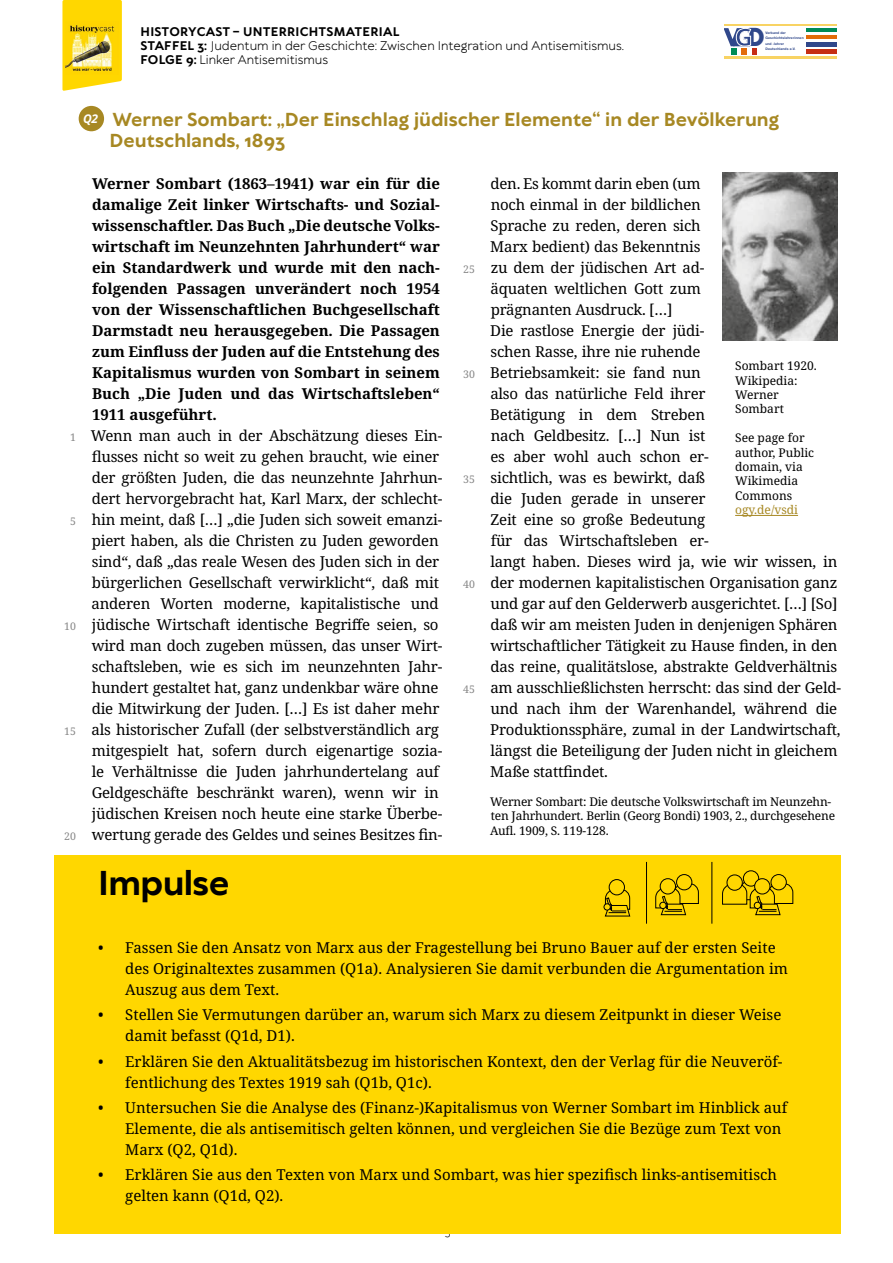
<style>
.page{position:relative;width:893px;height:1263px;background:#fff}
.page>*{position:absolute;margin:0;border:0;box-sizing:border-box;transform-origin:0 0}
.t1{font:700 33px "TT Wellingtons";letter-spacing:-.02em;color:#000}
.t2{font:700 24.15px "Open Sans";color:#30488b}
.t3{font:700 18px/21px "TT Wellingtons";color:#a78823}
.t4{font:15px/21px "Noto Serif";letter-spacing:-.015em;color:#000}
.t5{font:700 15px/21px "Noto Serif";color:#000;text-align:justify}
.t6{font:12px/14.4px "Noto Serif";letter-spacing:-.015em;color:#000}
.t7{font:12px/14.4px "TT Wellingtons";color:#000}
.t8{font:12px "Noto Serif";color:#a78823}
.t9{font:10.5px "Noto Serif";color:#878787}
.t10{font:10.5px "TT Wellingtons";color:#000}
.t11{font:700 3.45px/5.4px "Helvetica Neue";letter-spacing:.025em;color:#30488b}
.s1{font-weight:700}
.s2{font-family:"Futura"}
</style>
<div class="page">
<svg style="left:62px;top:0;width:60px;height:91px;background:#fedc21"></svg>
<img style="left:66px;top:22px;width:53px;height:52px">
<img style="left:806px;top:28px;width:31px;height:4px">
<img style="left:806px;top:35px;width:31px;height:4px">
<img style="left:806px;top:43px;width:31px;height:3px">
<img style="left:806px;top:50px;width:31px;height:3px">
<img style="left:725px;top:24px;width:112px;height:1px">
<img style="left:725px;top:57px;width:112px;height:1px">
<svg style="left:725px;top:28px;width:32px;height:27px"></svg>
<div style="left:79px;top:106px;width:25px;height:25px;background:#a78823;border-radius:50%"></div>
<img style="left:722px;top:173px;width:116px;height:167px">
<hr style="left:735px;top:515px;width:63px;height:1px;background:#a78823">
<div style="left:54px;top:855px;width:786px;height:378px;background:#ffd700"></div>
<div style="left:609px;top:879px;width:16px;height:16px;border:1px solid #000;border-radius:50%"></div>
<svg style="left:604px;top:889px;width:27px;height:28px"></svg>
<div style="left:660px;top:878px;width:16px;height:16px;border:1px solid #000;border-radius:50%"></div>
<div style="left:676px;top:874px;width:16px;height:16px;border:1px solid #000;border-radius:50%"></div>
<svg style="left:655px;top:883px;width:44px;height:32px"></svg>
<div style="left:727px;top:874px;width:16px;height:17px;border:1px solid #000;border-radius:50%"></div>
<div style="left:743px;top:870px;width:16px;height:16px;border:1px solid #000;border-radius:50%"></div>
<hr style="left:646px;top:862px;width:1px;height:62px;background:#000">
<hr style="left:711px;top:862px;width:1px;height:62px;background:#000">
<div style="left:754px;top:878px;width:16px;height:16px;border:1px solid #000;border-radius:50%"></div>
<div style="left:771px;top:874px;width:16px;height:16px;border:1px solid #000;border-radius:50%"></div>
<svg style="left:722px;top:879px;width:72px;height:36px"></svg>
<p class="t7" style="left:141px;top:24px;width:485px"><span class="s1">HISTORYCAST – UNTERRICHTSMATERIAL<br>STAFFEL 3:</span> Judentum in der Geschichte: Zwischen Integration und Antisemitismus.<br><span class="s1">FOLGE 9:</span> Linker Antisemitismus</p>
<h2 class="t2" style="left:735px;top:20px;width:31px">G<span class="s2">D</span></h2>
<p class="t11" style="left:765px;top:30px;width:40px">Verband der<br>Geschichtslehrerinnen und -lehrer<br>Deutschlands e.V.</p>
<p class="t9" style="left:70px;top:430px;width:7px">1</p>
<p class="t9" style="left:70px;top:514px;width:7px">5</p>
<p class="t9" style="left:64px;top:619px;width:13px">10</p>
<p class="t9" style="left:64px;top:724px;width:13px">15</p>
<p class="t9" style="left:64px;top:829px;width:13px">20</p>
<p class="t3" style="left:109px;top:109px;width:671px;text-indent:-26px"><sup>Q2</sup> Werner Sombart: „Der Einschlag jüdischer Elemente“ in der Bevölkerung<br>Deutschlands, 1893</p>
<p class="t5" style="left:92px;top:173px;width:349px">Werner Sombart (1863–1941) war ein für die damalige Zeit linker Wirtschafts- und Sozial&shy;wissenschaftler. Das Buch „Die deutsche Volks&shy;wirtschaft im Neunzehnten Jahrhundert“ war ein Standardwerk und wurde mit den nach&shy;folgenden Passagen unverändert noch 1954 von der Wissenschaftlichen Buchgesellschaft Darmstadt neu herausgegeben. Die Passagen zum Einfluss der Juden auf die Entstehung des Kapitalismus wurden von Sombart in seinem Buch „Die Juden und das Wirtschaftsleben“ 1911 ausgeführt.</p>
<p class="t4" style="left:490px;top:174px;width:352px">den. Es kommt darin eben (um<br>noch einmal in der bildlichen<br>Sprache zu reden, deren sich<br>Marx bedient) das Bekenntnis<br>zu dem der jüdischen Art ad-<br>äquaten weltlichen Gott zum<br>prägnanten Ausdruck. […]<br>Die rastlose Energie der jüdi-<br>schen Rasse, ihre nie ruhende<br>Betriebsamkeit: sie fand nun<br>also das natürliche Feld ihrer<br>Betätigung in dem Streben<br>nach Geldbesitz. […] Nun ist<br>es aber wohl auch schon er-<br>sichtlich, was es bewirkt, daß<br>die Juden gerade in unserer<br>Zeit eine so große Bedeutung<br>für das Wirtschaftsleben er-<br>langt haben. Dieses wird ja, wie wir wissen, in der modernen kapitalistischen Organisation ganz und gar auf den Gelderwerb ausgerichtet. […] [So] daß wir am meisten Juden in denjenigen Sphären wirtschaftlicher Tätigkeit zu Hause finden, in den das reine, qualitätslose, abstrakte Geldverhältnis am ausschließlichsten herrscht: das sind der Geld&shy;und nach ihm der Warenhandel, während die Produktionssphäre, zumal in der Landwirtschaft, längst die Beteiligung der Juden nicht in gleichem Maße stattfindet.</p>
<p class="t6" style="left:490px;top:795px;width:347px">Werner Sombart: Die deutsche Volkswirtschaft im Neunzehn&shy;ten Jahrhundert. Berlin (Georg Bondi) 1903, 2., durchgesehene<br>Aufl. 1909, S. 119-128.</p>
<p class="t9" style="left:463px;top:262px;width:13px">25</p>
<p class="t6" style="left:735px;top:359px;width:83px">Sombart 1920.<br>Wikipedia:<br>Werner<br>Sombart</p>
<p class="t6" style="left:735px;top:431px;width:81px">See page for author, Public domain, via<br>Wikimedia<br>Commons</p>
<p class="t8" style="left:735px;top:502px;width:64px">ogy.de/vsdi</p>
<p class="t9" style="left:463px;top:367px;width:13px">30</p>
<p class="t4" style="left:91px;top:426px;width:353px">Wenn man auch in der Abschätzung dieses Ein&shy;flusses nicht so weit zu gehen braucht, wie einer der größten Juden, die das neunzehnte Jahrhun&shy;dert hervorgebracht hat, Karl Marx, der schlecht&shy;hin meint, daß […] „die Juden sich soweit emanzi&shy;piert haben, als die Christen zu Juden geworden sind“, daß „das reale Wesen des Juden sich in der bürgerlichen Gesellschaft verwirklicht“, daß mit anderen Worten moderne, kapitalistische und jüdische Wirtschaft identische Begriffe seien, so wird man doch zugeben müssen, das unser Wirt&shy;schaftsleben, wie es sich im neunzehnten Jahr&shy;hundert gestaltet hat, ganz undenkbar wäre ohne die Mitwirkung der Juden. […] Es ist daher mehr als historischer Zufall (der selbstverständlich arg mitgespielt hat, sofern durch eigenartige sozia&shy;le Verhältnisse die Juden jahrhundertelang auf Geldgeschäfte beschränkt waren), wenn wir in jüdischen Kreisen noch heute eine starke Überbe&shy;wertung gerade des Geldes und seines Besitzes fin-</p>
<p class="t9" style="left:463px;top:472px;width:13px">35</p>
<p class="t9" style="left:463px;top:577px;width:13px">40</p>
<p class="t9" style="left:463px;top:682px;width:13px">45</p>
<h1 class="t1" style="left:98px;top:861px;width:133px">Impulse</h1>
<p class="t4" style="left:125px;top:938px;width:664px;text-indent:-27px">• Fassen Sie den Ansatz von Marx aus der Fragestellung bei Bruno Bauer auf der ersten Seite des Originaltextes zusammen (Q1a). Analysieren Sie damit verbunden die Argumentation im<br>Auszug aus dem Text.</p>
<p class="t4" style="left:125px;top:1005px;width:658px;text-indent:-27px">• Stellen Sie Vermutungen darüber an, warum sich Marx zu diesem Zeitpunkt in dieser Weise damit befasst (Q1d, D1).</p>
<p class="t4" style="left:125px;top:1051px;width:659px;text-indent:-27px">• Erklären Sie den Aktualitätsbezug im historischen Kontext, den der Verlag für die Neuveröf&shy;fentlichung des Textes 1919 sah (Q1b, Q1c).</p>
<p class="t4" style="left:125px;top:1097px;width:664px;text-indent:-27px">• Untersuchen Sie die Analyse des (Finanz-)Kapitalismus von Werner Sombart im Hinblick auf<br>Elemente, die als antisemitisch gelten können, und vergleichen Sie die Bezüge zum Text von<br>Marx (Q2, Q1d).</p>
<p class="t4" style="left:125px;top:1165px;width:653px;text-indent:-27px">• Erklären Sie aus den Texten von Marx und Sombart, was hier spezifisch links-antisemitisch gelten kann (Q1d, Q2).</p>
<p class="t10" style="left:445px;top:1224px;width:7px">5</p>
</div>
